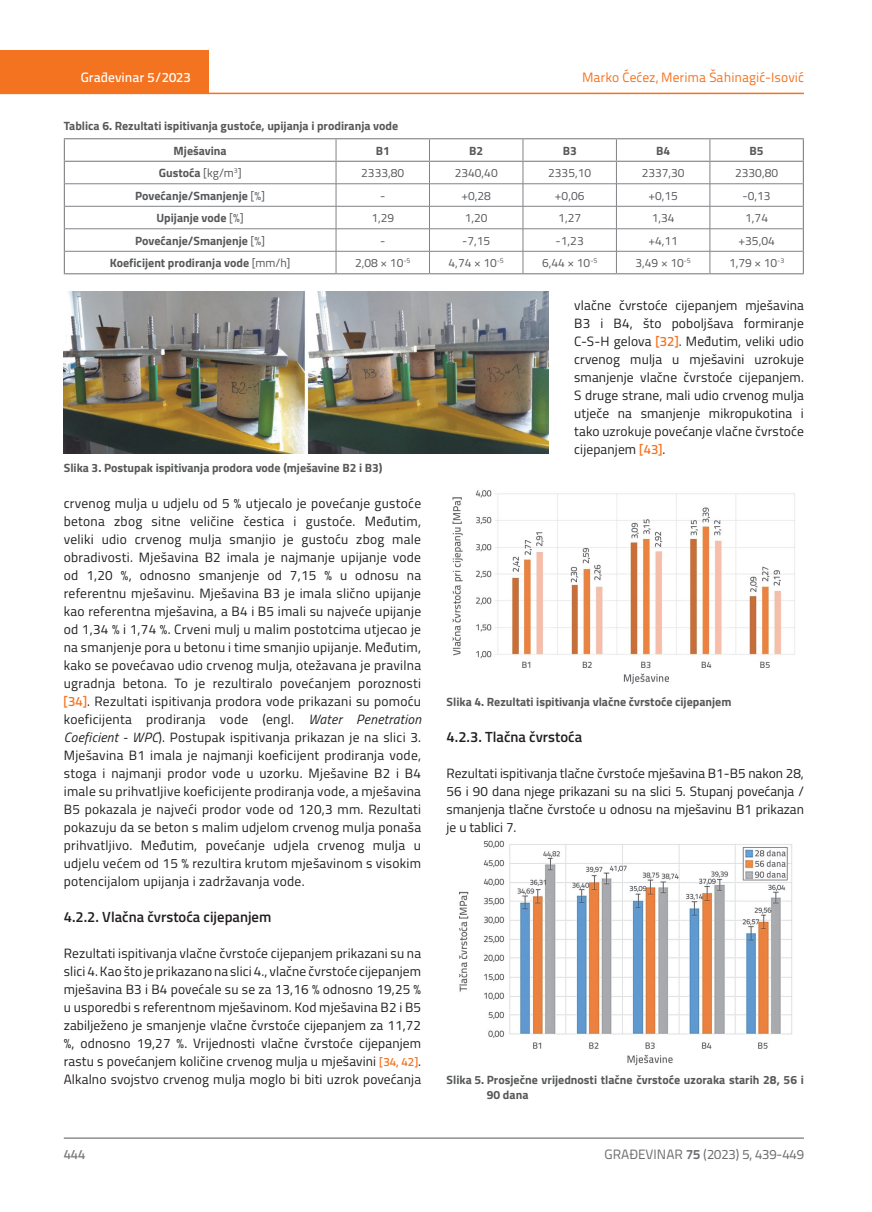
<style>
.page{position:relative;width:872px;height:1212px;background:#fff}
.page>*{position:absolute;margin:0;border:0;box-sizing:border-box;transform-origin:0 0}
.t1{font:600 14.7px "Titillium";color:#231f20}
.t2{font:13.5px/18px "Titillium";letter-spacing:.01em;color:#231f20;text-align:justify}
.t3{font:13.5px "Titillium Text 22 L";color:#f47321}
.t4{font:13.5px "Titillium Text 22 L";color:#6c6d70}
.t5{font:500 13.5px "Titillium Text 22 L";color:#fff}
.t6{font:500 13.5px "Titillium Text 22 L";color:#787a7d}
.t7{font:700 12px/15px "Titillium";color:#57585a}
.t8{font:12px "Titillium";color:#57585a}
.s1{font-weight:400}
.s2{font-family:"Titillium Text 22 L";font-weight:500;color:#f47321}
.s3{font-style:italic}
.s4{font-family:"Titillium Text 22 L";font-weight:500;font-size:12px;color:#f47321}
.s5{font-weight:700}
</style>
<div class="page">
<div style="left:0;top:50px;width:208px;height:44px;background:#f47321"></div>
<hr style="left:0;top:93px;width:804px;height:1px;background:#f47321">
<hr style="left:64px;top:1138px;width:740px;height:1px;background:#57585a">
<hr style="left:65px;top:183px;width:271px;height:1px;background:#808285">
<hr style="left:336px;top:183px;width:93px;height:1px;background:#808285">
<hr style="left:429px;top:183px;width:94px;height:1px;background:#808285">
<hr style="left:523px;top:183px;width:93px;height:1px;background:#808285">
<hr style="left:616px;top:183px;width:94px;height:1px;background:#808285">
<hr style="left:710px;top:183px;width:92px;height:1px;background:#808285">
<hr style="left:65px;top:206px;width:271px;height:1px;background:#808285">
<hr style="left:336px;top:206px;width:93px;height:1px;background:#808285">
<hr style="left:429px;top:206px;width:94px;height:1px;background:#808285">
<hr style="left:523px;top:206px;width:93px;height:1px;background:#808285">
<hr style="left:616px;top:206px;width:94px;height:1px;background:#808285">
<hr style="left:710px;top:206px;width:92px;height:1px;background:#808285">
<hr style="left:65px;top:228px;width:271px;height:1px;background:#808285">
<hr style="left:336px;top:228px;width:93px;height:1px;background:#808285">
<hr style="left:429px;top:228px;width:94px;height:1px;background:#808285">
<hr style="left:523px;top:228px;width:93px;height:1px;background:#808285">
<hr style="left:616px;top:228px;width:94px;height:1px;background:#808285">
<hr style="left:710px;top:228px;width:92px;height:1px;background:#808285">
<hr style="left:65px;top:251px;width:271px;height:1px;background:#808285">
<hr style="left:336px;top:251px;width:93px;height:1px;background:#808285">
<svg style="left:336px;top:139px;width:1px;height:134px"></svg>
<hr style="left:429px;top:251px;width:94px;height:1px;background:#808285">
<svg style="left:429px;top:139px;width:1px;height:134px"></svg>
<hr style="left:523px;top:251px;width:93px;height:1px;background:#808285">
<svg style="left:523px;top:139px;width:1px;height:134px"></svg>
<hr style="left:616px;top:251px;width:94px;height:1px;background:#808285">
<svg style="left:616px;top:139px;width:1px;height:134px"></svg>
<hr style="left:710px;top:251px;width:92px;height:1px;background:#808285">
<svg style="left:709px;top:139px;width:1px;height:134px"></svg>
<hr style="left:802px;top:162px;width:2px;height:22px;background:#808285">
<hr style="left:802px;top:184px;width:2px;height:22px;background:#808285">
<hr style="left:802px;top:206px;width:2px;height:23px;background:#808285">
<hr style="left:802px;top:229px;width:2px;height:22px;background:#808285">
<hr style="left:802px;top:251px;width:2px;height:22px;background:#808285">
<hr style="left:64px;top:273px;width:272px;height:1px;background:#808285">
<hr style="left:336px;top:273px;width:93px;height:1px;background:#808285">
<hr style="left:429px;top:273px;width:94px;height:1px;background:#808285">
<hr style="left:523px;top:273px;width:93px;height:1px;background:#808285">
<hr style="left:616px;top:273px;width:94px;height:1px;background:#808285">
<hr style="left:710px;top:273px;width:94px;height:1px;background:#808285">
<hr style="left:64px;top:138px;width:272px;height:1px;background:#808285">
<svg style="left:64px;top:139px;width:1px;height:134px"></svg>
<hr style="left:336px;top:138px;width:93px;height:1px;background:#808285">
<hr style="left:429px;top:138px;width:94px;height:1px;background:#808285">
<hr style="left:523px;top:138px;width:93px;height:1px;background:#808285">
<hr style="left:616px;top:138px;width:94px;height:1px;background:#808285">
<hr style="left:710px;top:138px;width:94px;height:1px;background:#808285">
<hr style="left:802px;top:139px;width:2px;height:22px;background:#808285">
<hr style="left:64px;top:161px;width:272px;height:1px;background:#808285">
<hr style="left:336px;top:161px;width:93px;height:1px;background:#808285">
<hr style="left:429px;top:161px;width:94px;height:1px;background:#808285">
<hr style="left:523px;top:161px;width:93px;height:1px;background:#808285">
<hr style="left:616px;top:161px;width:94px;height:1px;background:#808285">
<hr style="left:710px;top:161px;width:94px;height:1px;background:#808285">
<img style="left:64px;top:292px;width:485px;height:162px">
<img style="left:452px;top:490px;width:343px;height:195px">
<img style="left:459px;top:840px;width:334px;height:226px">
<p class="t5" style="left:81px;top:67px;width:111px">Građevinar 5/2023</p>
<p class="t3" style="left:582px;top:68px;width:223px">Marko Ćećez, Merima Šahinagić-Isović</p>
<p class="t7" style="left:174px;top:112px;width:226px;line-height:24.9px;text-indent:-110px">Tablica 6. Rezultati ispitivanja gustoće, upijanja i prodiranja vode<br>Mješavina</p>
<p class="t7" style="left:376px;top:142px;width:16px">B1</p>
<p class="t7" style="left:469px;top:142px;width:16px">B2</p>
<p class="t7" style="left:562px;top:142px;width:16px">B3</p>
<p class="t7" style="left:656px;top:142px;width:16px">B4</p>
<p class="t7" style="left:749px;top:142px;width:16px">B5</p>
<p class="t7" style="left:159px;top:165px;width:84px">Gustoća <span class="s1">[kg/m</span><sup>3</sup><span class="s1">]</span></p>
<p class="t8" style="left:361px;top:164px;width:44px">2333,80</p>
<p class="t8" style="left:455px;top:164px;width:44px">2340,40</p>
<p class="t8" style="left:548px;top:164px;width:44px">2335,10</p>
<p class="t8" style="left:641px;top:164px;width:44px">2337,30</p>
<p class="t8" style="left:735px;top:164px;width:44px">2330,80</p>
<p class="t7" style="left:135px;top:187px;width:132px">Povećanje/Smanjenje <span class="s1">[%]</span></p>
<p class="t8" style="left:380px;top:187px;width:7px">-</p>
<p class="t8" style="left:461px;top:187px;width:31px">+0,28</p>
<p class="t8" style="left:555px;top:187px;width:31px">+0,06</p>
<p class="t8" style="left:648px;top:187px;width:31px">+0,15</p>
<p class="t8" style="left:742px;top:187px;width:30px">-0,13</p>
<p class="t7" style="left:156px;top:210px;width:89px">Upijanje vode <span class="s1">[%]</span></p>
<p class="t8" style="left:371px;top:209px;width:24px">1,29</p>
<p class="t8" style="left:465px;top:209px;width:24px">1,20</p>
<p class="t8" style="left:558px;top:209px;width:24px">1,27</p>
<p class="t8" style="left:651px;top:209px;width:24px">1,34</p>
<p class="t8" style="left:745px;top:209px;width:24px">1,74</p>
<p class="t7" style="left:135px;top:232px;width:132px">Povećanje/Smanjenje <span class="s1">[%]</span></p>
<p class="t8" style="left:380px;top:232px;width:7px">-</p>
<p class="t8" style="left:462px;top:232px;width:30px">-7,15</p>
<p class="t8" style="left:555px;top:232px;width:30px">-1,23</p>
<p class="t8" style="left:648px;top:232px;width:31px">+4,11</p>
<p class="t8" style="left:738px;top:232px;width:38px">+35,04</p>
<p class="t7" style="left:110px;top:255px;width:182px">Koeficijent prodiranja vode <span class="s1">[mm/h]</span></p>
<p class="t8" style="left:355px;top:254px;width:57px">2,08 × 10<sup>-5</sup></p>
<p class="t8" style="left:448px;top:254px;width:57px">4,74 × 10<sup>-5</sup></p>
<p class="t8" style="left:542px;top:254px;width:57px">6,44 × 10<sup>-5</sup></p>
<p class="t8" style="left:635px;top:254px;width:57px">3,49 × 10<sup>-5</sup></p>
<p class="t8" style="left:729px;top:254px;width:57px">1,79 × 10<sup>-3</sup></p>
<p class="t7" style="left:64px;top:459px;width:320px">Slika 3. Postupak ispitivanja prodora vode (mješavine B2 i B3)</p>
<p class="t2" style="left:64px;top:493px;width:359px">crvenog mulja u udjelu od 5 % utjecalo je povećanje gustoće betona zbog sitne veličine čestica i gustoće. Međutim, veliki udio crvenog mulja smanjio je gustoću zbog male obradivosti. Mješavina B2 imala je najmanje upijanje vode od 1,20 %, odnosno smanjenje od 7,15 % u odnosu na referentnu mješavinu. Mješavina B3 je imala slično upijanje kao referentna mješavina, a B4 i B5 imali su najveće upijanje od 1,34 % i 1,74 %. Crveni mulj u malim postotcima utjecao je na smanjenje pora u betonu i time smanjio upijanje. Međutim, kako se povećavao udio crvenog mulja, otežavana je pravilna ugradnja betona. To je rezultiralo povećanjem poroznosti <span class="s2">[34]</span>. Rezultati ispitivanja prodora vode prikazani su pomoću koeficijenta prodiranja vode (engl. <span class="s3">Water Penetration Coeficient - WPC</span>). Postupak ispitivanja prikazan je na slici 3.<br>Mješavina B1 imala je najmanji koeficijent prodiranja vode, stoga i najmanji prodor vode u uzorku. Mješavine B2 i B4 imale su prihvatljive koeficijente prodiranja vode, a mješavina B5 pokazala je najveći prodor vode od 120,3 mm. Rezultati pokazuju da se beton s malim udjelom crvenog mulja ponaša prihvatljivo. Međutim, povećanje udjela crvenog mulja u udjelu većem od 15 % rezultira krutom mješavinom s visokim potencijalom upijanja i zadržavanja vode.</p>
<p class="t1" style="left:64px;top:906px;width:209px">4.2.2. Vlačna čvrstoća cijepanjem</p>
<p class="t2" style="left:64px;top:944px;width:359px">Rezultati ispitivanja vlačne čvrstoće cijepanjem prikazani su na slici 4. Kao što je prikazano na slici 4., vlačne čvrstoće cijepanjem mješavina B3 i B4 povećale su se za 13,16 % odnosno 19,25 % u usporedbi s referentnom mješavinom. Kod mješavina B2 i B5 zabilježeno je smanjenje vlačne čvrstoće cijepanjem za 11,72 %, odnosno 19,27 %. Vrijednosti vlačne čvrstoće cijepanjem rastu s povećanjem količine crvenog mulja u mješavini <span class="s4">[34, 42]</span>.<br>Alkalno svojstvo crvenog mulja moglo bi biti uzrok povećanja</p>
<p class="t2" style="left:574px;top:295px;width:231px">vlačne čvrstoće cijepanjem mješavina B3 i B4, što poboljšava formiranje C-S-H gelova <span class="s2">[32]</span>. Međutim, veliki udio crvenog mulja u mješavini uzrokuje smanjenje vlačne čvrstoće cijepanjem.<br>S druge strane, mali udio crvenog mulja utječe na smanjenje mikropukotina i tako uzrokuje povećanje vlačne čvrstoće cijepanjem <span class="s2">[43]</span>.</p>
<p class="t7" style="left:446px;top:694px;width:286px">Slika 4. Rezultati ispitivanja vlačne čvrstoće cijepanjem</p>
<p class="t1" style="left:446px;top:726px;width:137px">4.2.3. Tlačna čvrstoća</p>
<p class="t2" style="left:446px;top:764px;width:359px">Rezultati ispitivanja tlačne čvrstoće mješavina B1-B5 nakon 28, 56 i 90 dana njege prikazani su na slici 5. Stupanj povećanja / smanjenja tlačne čvrstoće u odnosu na mješavinu B1 prikazan je u tablici 7.</p>
<p class="t7" style="left:487px;top:1072px;width:318px;text-indent:-40px">Slika 5. Prosječne vrijednosti tlačne čvrstoće uzoraka starih 28, 56 i<br>90 dana</p>
<p class="t6" style="left:64px;top:1144px;width:23px">444</p>
<p class="t4" style="left:604px;top:1144px;width:201px">GRAĐEVINAR <span class="s5">75</span> (2023) 5, 439-449</p>
</div>
